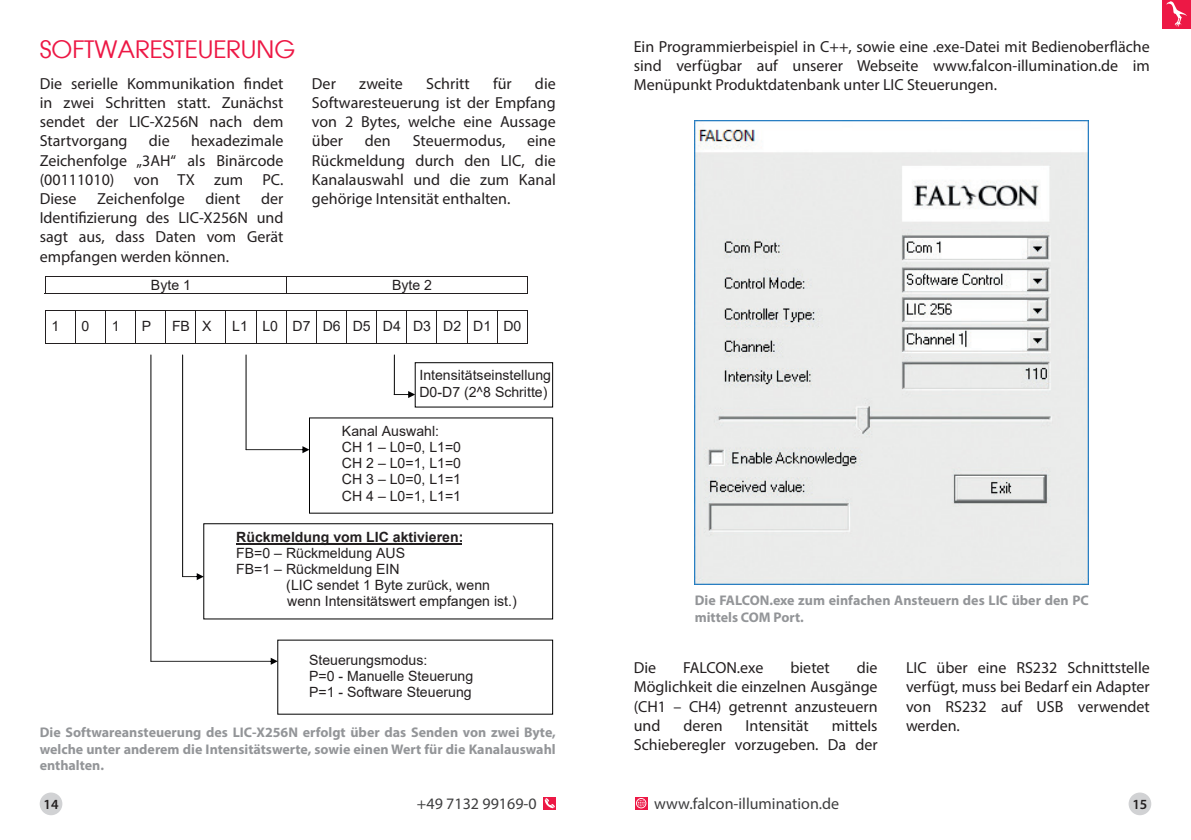
<style>
.page{position:relative;width:1191px;height:840px;background:#fff}
.page>*{position:absolute;margin:0;border:0;box-sizing:border-box;transform-origin:0 0}
.t1{font:24px "Atlanta";color:#ed1845}
.t2{font:16px/19.2px "Myriad Pro";color:#231f20;text-align:justify}
.t3{font:16px "Myriad Pro";color:#3e3e3f}
.t4{font:14px/16.2px "Arial";color:#231f20}
.t5{font:700 14px/16.8px "Myriad Pro";color:#939598;text-align:justify}
.t6{font:700 14px "Arial";color:#231f20}
.t7{font:600 14px "Myriad Pro";color:#231f20}
</style>
<div class="page">
<img style="left:694px;top:121px;width:395px;height:463px">
<hr style="left:45px;top:276px;width:482px;height:1px;background:#231f20">
<svg style="left:45px;top:277px;width:1px;height:16px"></svg>
<hr style="left:45px;top:293px;width:241px;height:1px;background:#231f20">
<svg style="left:286px;top:277px;width:1px;height:16px"></svg>
<hr style="left:286px;top:293px;width:241px;height:1px;background:#231f20">
<svg style="left:527px;top:276px;width:1px;height:18px"></svg>
<hr style="left:45px;top:310px;width:482px;height:1px;background:#231f20">
<hr style="left:45px;top:310px;width:1px;height:33px;background:#231f20">
<hr style="left:45px;top:343px;width:30px;height:1px;background:#231f20">
<hr style="left:75px;top:310px;width:1px;height:33px;background:#231f20">
<hr style="left:105px;top:310px;width:1px;height:33px;background:#231f20">
<hr style="left:135px;top:310px;width:1px;height:33px;background:#231f20">
<svg style="left:76px;top:343px;width:89px;height:1px"></svg>
<hr style="left:165px;top:310px;width:1px;height:33px;background:#231f20">
<hr style="left:166px;top:343px;width:30px;height:1px;background:#231f20">
<hr style="left:196px;top:310px;width:1px;height:33px;background:#231f20">
<hr style="left:196px;top:343px;width:30px;height:1px;background:#231f20">
<hr style="left:226px;top:310px;width:1px;height:33px;background:#231f20">
<hr style="left:226px;top:343px;width:30px;height:1px;background:#231f20">
<hr style="left:256px;top:310px;width:1px;height:33px;background:#231f20">
<hr style="left:256px;top:343px;width:30px;height:1px;background:#231f20">
<hr style="left:286px;top:310px;width:1px;height:33px;background:#231f20">
<hr style="left:286px;top:343px;width:30px;height:1px;background:#231f20">
<hr style="left:316px;top:310px;width:1px;height:33px;background:#231f20">
<hr style="left:346px;top:310px;width:1px;height:33px;background:#231f20">
<hr style="left:376px;top:310px;width:1px;height:33px;background:#231f20">
<hr style="left:406px;top:310px;width:1px;height:33px;background:#231f20">
<svg style="left:317px;top:343px;width:119px;height:1px"></svg>
<hr style="left:436px;top:310px;width:1px;height:33px;background:#231f20">
<hr style="left:437px;top:343px;width:30px;height:1px;background:#231f20">
<hr style="left:467px;top:310px;width:1px;height:33px;background:#231f20">
<hr style="left:467px;top:343px;width:30px;height:1px;background:#231f20">
<hr style="left:497px;top:310px;width:1px;height:33px;background:#231f20">
<hr style="left:497px;top:343px;width:30px;height:1px;background:#231f20">
<hr style="left:527px;top:310px;width:1px;height:33px;background:#231f20">
<svg style="left:150px;top:657px;width:127px;height:7px"></svg>
<hr style="left:394px;top:355px;width:1px;height:39px;background:#000001">
<svg style="left:393px;top:391px;width:22px;height:7px"></svg>
<div style="left:415px;top:362px;width:138px;height:45px;border:1px solid #000001"></div>
<hr style="left:150px;top:355px;width:1px;height:306px;background:#000001">
<svg style="left:246px;top:446px;width:63px;height:7px"></svg>
<hr style="left:246px;top:355px;width:1px;height:94px;background:#000001">
<hr style="left:182px;top:355px;width:1px;height:221px;background:#000001">
<svg style="left:182px;top:572px;width:21px;height:8px"></svg>
<hr style="left:236px;top:542px;width:226px;height:2px;background:#231f20">
<div style="left:40px;top:792px;width:22px;height:22px;background:#d1d2d4;border-radius:50%"></div>
<div style="left:1128px;top:792px;width:23px;height:22px;background:#d1d2d4;border-radius:50%"></div>
<svg style="left:544px;top:797px;width:12px;height:11px"></svg>
<svg style="left:545px;top:797px;width:10px;height:10px"></svg>
<svg style="left:635px;top:797px;width:12px;height:11px"></svg>
<svg style="left:636px;top:797px;width:10px;height:11px"></svg>
<div style="left:1162px;top:0;width:29px;height:28px;background:#ed1845"></div>
<svg style="left:1166px;top:1px;width:21px;height:26px"></svg>
<h1 class="t1" style="left:40px;top:32px;width:257px">SOFTWARESTEUERUNG</h1>
<p class="t2" style="left:40px;top:73px;width:245px">Die serielle Kommunikation findet in zwei Schritten statt. Zunächst sendet der LIC-X256N nach dem Startvorgang</p>
<p class="t2" style="left:40px;top:131px;width:245px;text-indent:151px">hexadezimale Zeichenfolge „3AH“ als Binärcode (00111010) von TX zum PC.<br>Diese</p>
<p class="t2" style="left:149px;top:131px;width:22px">die</p>
<p class="t2" style="left:97px;top:189px;width:89px">Zeichenfolge</p>
<p class="t2" style="left:205px;top:189px;width:36px">dient</p>
<p class="t2" style="left:40px;top:189px;width:245px;text-indent:222px">der Identifizierung des LIC-X256N und sagt aus, dass Daten vom Gerät empfangen werden können.</p>
<p class="t2" style="left:312px;top:73px;width:25px">Der</p>
<p class="t2" style="left:359px;top:73px;width:45px">zweite</p>
<p class="t2" style="left:426px;top:73px;width:45px">Schritt</p>
<p class="t2" style="left:493px;top:73px;width:20px">für</p>
<p class="t2" style="left:312px;top:73px;width:245px;text-indent:223px">die Softwaresteuerung ist der Empfang von 2 Bytes, welche eine Aussage über</p>
<p class="t2" style="left:365px;top:131px;width:27px">den</p>
<p class="t2" style="left:413px;top:131px;width:94px">Steuermodus,</p>
<p class="t2" style="left:312px;top:131px;width:245px;text-indent:215px">eine Rückmeldung durch den LIC, die Kanalauswahl und die zum Kanal gehörige Intensität enthalten.</p>
<p class="t4" style="left:151px;top:277px;width:41px">Byte 1</p>
<p class="t4" style="left:392px;top:277px;width:41px">Byte 2</p>
<p class="t4" style="left:52px;top:317px;width:9px">1</p>
<p class="t4" style="left:82px;top:317px;width:9px">0</p>
<p class="t4" style="left:112px;top:317px;width:9px">1</p>
<p class="t4" style="left:142px;top:317px;width:11px">P</p>
<p class="t4" style="left:172px;top:317px;width:41px">FB X</p>
<p class="t4" style="left:232px;top:317px;width:290px">L1 L0 D7 D6 D5 D4 D3 D2 D1 D0</p>
<p class="t4" style="left:419px;top:367px;width:133px">Intensitätseinstellung<br>D0-D7 (2^8 Schritte)</p>
<p class="t4" style="left:342px;top:422px;width:121px">Kanal Auswahl:<br>CH 1 – L0=0, L1=0<br>CH 2 – L0=1, L1=0<br>CH 3 – L0=0, L1=1<br>CH 4 – L0=1, L1=1</p>
<p class="t6" style="left:236px;top:526px;width:229px">Rückmeldung vom LIC aktivieren:</p>
<p class="t4" style="left:236px;top:544px;width:170px">FB=0 – Rückmeldung AUS</p>
<p class="t4" style="left:236px;top:560px;width:165px">FB=1 – Rückmeldung EIN</p>
<p class="t4" style="left:286px;top:576px;width:205px">(LIC sendet 1 Byte zurück, wenn</p>
<p class="t4" style="left:287px;top:593px;width:231px">wenn Intensitätswert empfangen ist.)</p>
<p class="t4" style="left:309px;top:651px;width:166px">Steuerungsmodus:<br>P=0 - Manuelle Steuerung<br>P=1 - Software Steuerung</p>
<p class="t5" style="left:40px;top:722px;width:517px">Die Softwareansteuerung des LIC-X256N erfolgt über das Senden von zwei Byte, welche unter anderem die Intensitätswerte, sowie einen Wert für die Kanalauswahl enthalten.</p>
<p class="t2" style="left:634px;top:36px;width:517px">Ein Programmierbeispiel in C++, sowie eine .exe-Datei mit Bedienoberfläche sind verfügbar auf unserer Webseite www.falcon-illumination.de im Menüpunkt Produktdatenbank unter LIC Steuerungen.</p>
<p class="t5" style="left:694px;top:591px;width:395px">Die FALCON.exe zum einfachen Ansteuern des LIC über den PC mittels COM Port.</p>
<p class="t2" style="left:634px;top:657px;width:245px;text-indent:223px">die Möglichkeit die einzelnen Ausgänge (CH1 – CH4) getrennt anzusteuern und</p>
<p class="t2" style="left:634px;top:657px;width:24px">Die</p>
<p class="t2" style="left:683px;top:657px;width:82px">FALCON.exe</p>
<p class="t2" style="left:790px;top:657px;width:41px">bietet</p>
<p class="t2" style="left:634px;top:715px;width:245px;text-align:right">mittels<br>Schieberegler vorzugeben. Da der</p>
<p class="t2" style="left:683px;top:715px;width:41px">deren</p>
<p class="t2" style="left:745px;top:715px;width:65px">Intensität</p>
<p class="t2" style="left:906px;top:657px;width:245px">LIC über eine RS232 Schnittstelle verfügt, muss bei Bedarf ein Adapter von RS232 auf USB verwendet werden.</p>
<p class="t7" style="left:44px;top:795px;width:17px">14</p>
<p class="t3" style="left:417px;top:793px;width:121px">+49 7132 99169-0</p>
<p class="t3" style="left:654px;top:793px;width:186px">www.falcon-illumination.de</p>
<p class="t7" style="left:1132px;top:795px;width:17px">15</p>
</div>
